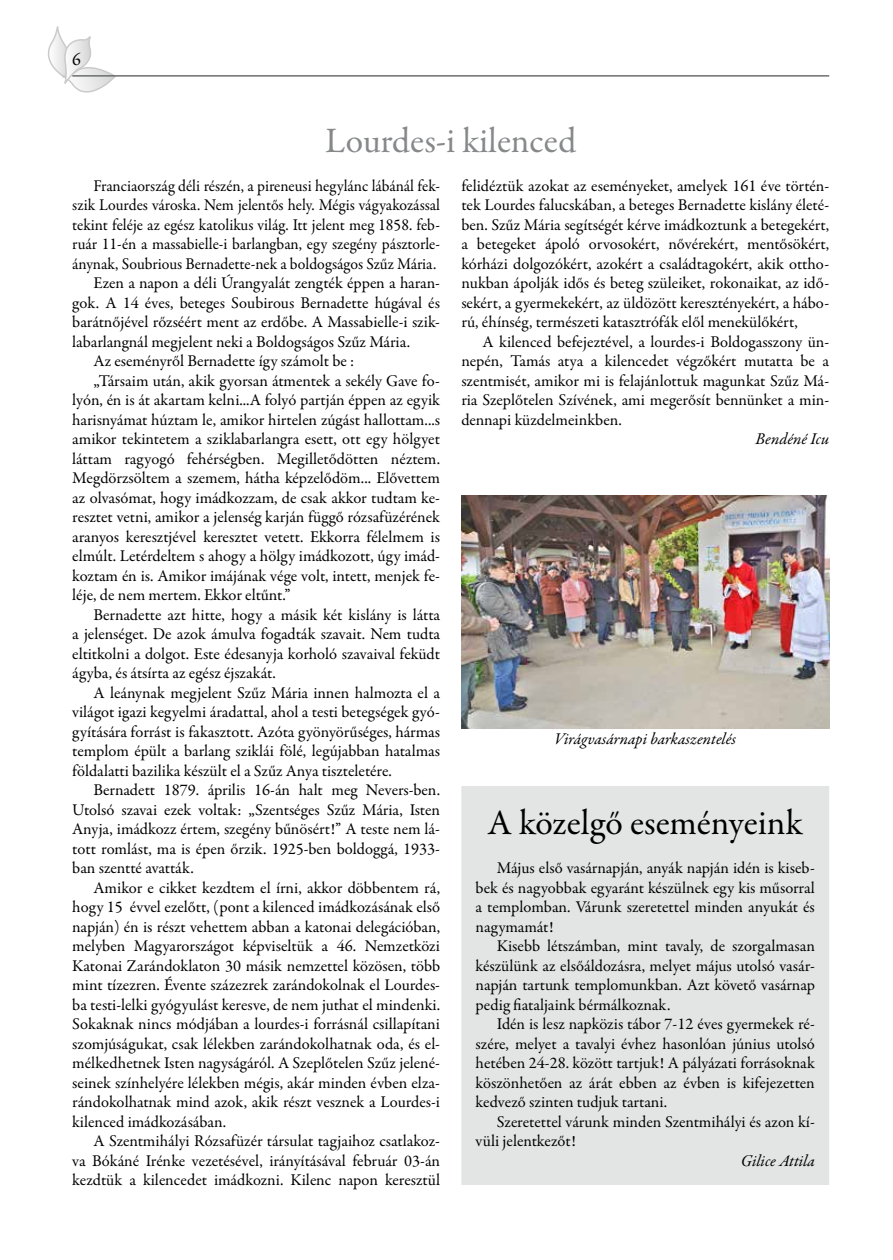
<style>
.page{position:relative;width:893px;height:1260px;background:#fff}
.page>*{position:absolute;margin:0;border:0;box-sizing:border-box;transform-origin:0 0}
.t1{font:36px "Garamond Premr Pro";color:#000}
.t2{font:36px "Garamond Premr Pro";color:#87888a}
.t3{font:18px "Garamond Premr Pro";color:#000}
.t4{font:16.5px/19.5px "Garamond Premr Pro";color:#000;text-align:justify}
.t5{font:16.5px "Garamond Premr Pro";color:#000;scale:.96 1}
.t6{font:italic 16.5px "Garamond Premr Pro";color:#000}
</style>
<div class="page">
<svg style="left:48px;top:27px;width:67px;height:66px"></svg>
<hr style="left:72px;top:75px;width:757px;height:2px;background:#6d6e70">
<div style="left:462px;top:787px;width:366px;height:397px;background:#e3e4e4"></div>
<div style="left:461px;top:786px;width:368px;height:399px;border:2px solid #e3e4e4"></div>
<img style="left:461px;top:496px;width:368px;height:232px">
<p class="t3" style="left:72px;top:48px;width:10px">6</p>
<h1 class="t2" style="left:325px;top:118px;width:253px">Lourdes-i kilenced</h1>
<p class="t5" style="left:94px;top:175px;width:362px">Franciaország déli részén, a pireneusi hegylánc lábánál fek-</p>
<p class="t5" style="left:72px;top:195px;width:385px">szik Lourdes városka. Nem jelentős hely. Mégis vágyakozással</p>
<p class="t5" style="left:72px;top:214px;width:385px">tekint feléje az egész katolikus világ. Itt jelent meg 1858. feb-</p>
<p class="t5" style="left:72px;top:234px;width:385px">ruár 11-én a massabielle-i barlangban, egy szegény pásztorle-</p>
<p class="t5" style="left:72px;top:253px;width:381px">ánynak, Soubrious Bernadette-nek a boldogságos Szűz Mária.</p>
<p class="t4" style="left:94px;top:273px;width:348px">Ezen a napon a déli Úrangyalát zengték éppen a haran-</p>
<p class="t4" style="left:72px;top:293px;width:369px">gok. A 14 éves, beteges Soubirous Bernadette húgával és</p>
<p class="t4" style="left:72px;top:312px;width:369px">barátnőjével rőzséért ment az erdőbe. A Massabielle-i szik-</p>
<p class="t4" style="left:72px;top:332px;width:339px">labarlangnál megjelent neki a Boldogságos Szűz Mária.</p>
<p class="t4" style="left:94px;top:351px;width:262px">Az eseményről Bernadette így számolt be :</p>
<p class="t4" style="left:94px;top:371px;width:348px">„Társaim után, akik gyorsan átmentek a sekély Gave fo-</p>
<p class="t4" style="left:72px;top:390px;width:369px">lyón, én is át akartam kelni...A folyó partján éppen az egyik</p>
<p class="t4" style="left:72px;top:410px;width:369px">harisnyámat húztam le, amikor hirtelen zúgást hallottam...s</p>
<p class="t4" style="left:72px;top:429px;width:369px">amikor tekintetem a sziklabarlangra esett, ott egy hölgyet</p>
<p class="t4" style="left:72px;top:449px;width:369px">láttam ragyogó fehérségben. Megilletődötten néztem.</p>
<p class="t4" style="left:72px;top:468px;width:369px">Megdörzsöltem a szemem, hátha képzelődöm... Elővettem</p>
<p class="t4" style="left:72px;top:488px;width:369px">az olvasómat, hogy imádkozzam, de csak akkor tudtam ke-</p>
<p class="t4" style="left:72px;top:507px;width:369px">resztet vetni, amikor a jelenség karján függő rózsafüzérének</p>
<p class="t4" style="left:72px;top:527px;width:369px">aranyos keresztjével keresztet vetett. Ekkorra félelmem is</p>
<p class="t4" style="left:72px;top:546px;width:369px">elmúlt. Letérdeltem s ahogy a hölgy imádkozott, úgy imád-</p>
<p class="t4" style="left:72px;top:566px;width:369px">koztam én is. Amikor imájának vége volt, intett, menjek fe-</p>
<p class="t4" style="left:72px;top:585px;width:220px">léje, de nem mertem. Ekkor eltűnt.”</p>
<p class="t4" style="left:94px;top:605px;width:348px">Bernadette azt hitte, hogy a másik két kislány is látta</p>
<p class="t4" style="left:72px;top:625px;width:369px">a jelenséget. De azok ámulva fogadták szavait. Nem tudta</p>
<p class="t4" style="left:72px;top:644px;width:369px">eltitkolni a dolgot. Este édesanyja korholó szavaival feküdt</p>
<p class="t4" style="left:72px;top:664px;width:205px">ágyba, és átsírta az egész éjszakát.</p>
<p class="t4" style="left:94px;top:683px;width:348px">A leánynak megjelent Szűz Mária innen halmozta el a</p>
<p class="t4" style="left:72px;top:703px;width:369px">világot igazi kegyelmi áradattal, ahol a testi betegségek gyó-</p>
<p class="t4" style="left:72px;top:722px;width:369px">gyítására forrást is fakasztott. Azóta gyönyörűséges, hármas</p>
<p class="t4" style="left:72px;top:742px;width:369px">templom épült a barlang sziklái fölé, legújabban hatalmas</p>
<p class="t4" style="left:72px;top:761px;width:321px">földalatti bazilika készült el a Szűz Anya tiszteletére.</p>
<p class="t4" style="left:94px;top:781px;width:348px">Bernadett 1879. április 16-án halt meg Nevers-ben.</p>
<p class="t4" style="left:72px;top:800px;width:369px">Utolsó szavai ezek voltak: „Szentséges Szűz Mária, Isten</p>
<p class="t4" style="left:72px;top:820px;width:369px">Anyja, imádkozz értem, szegény bűnösért!” A teste nem lá-</p>
<p class="t4" style="left:72px;top:839px;width:369px">tott romlást, ma is épen őrzik. 1925-ben boldoggá, 1933-</p>
<p class="t4" style="left:72px;top:859px;width:123px">ban szentté avatták.</p>
<p class="t4" style="left:94px;top:878px;width:348px">Amikor e cikket kezdtem el írni, akkor döbbentem rá,</p>
<p class="t4" style="left:72px;top:898px;width:369px">hogy 15 évvel ezelőtt, (pont a kilenced imádkozásának első</p>
<p class="t4" style="left:72px;top:917px;width:369px">napján) én is részt vehettem abban a katonai delegációban,</p>
<p class="t4" style="left:72px;top:937px;width:369px">melyben Magyarországot képviseltük a 46. Nemzetközi</p>
<p class="t4" style="left:72px;top:956px;width:369px">Katonai Zarándoklaton 30 másik nemzettel közösen, több</p>
<p class="t4" style="left:72px;top:976px;width:369px">mint tízezren. Évente százezrek zarándokolnak el Lourdes-</p>
<p class="t4" style="left:72px;top:995px;width:369px">ba testi-lelki gyógyulást keresve, de nem juthat el mindenki.</p>
<p class="t4" style="left:72px;top:1015px;width:369px">Sokaknak nincs módjában a lourdes-i forrásnál csillapítani</p>
<p class="t4" style="left:72px;top:1034px;width:369px">szomjúságukat, csak lélekben zarándokolhatnak oda, és el-</p>
<p class="t4" style="left:72px;top:1054px;width:369px">mélkedhetnek Isten nagyságáról. A Szeplőtelen Szűz jelené-</p>
<p class="t4" style="left:72px;top:1073px;width:369px">seinek színhelyére lélekben mégis, akár minden évben elza-</p>
<p class="t4" style="left:72px;top:1093px;width:369px">rándokolhatnak mind azok, akik részt vesznek a Lourdes-i</p>
<p class="t4" style="left:72px;top:1112px;width:155px">kilenced imádkozásában.</p>
<p class="t4" style="left:94px;top:1132px;width:348px">A Szentmihályi Rózsafüzér társulat tagjaihoz csatlakoz-</p>
<p class="t4" style="left:72px;top:1151px;width:369px">va Bókáné Irénke vezetésével, irányításával február 03-án</p>
<p class="t4" style="left:72px;top:1171px;width:369px">kezdtük a kilencedet imádkozni. Kilenc napon keresztül</p>
<p class="t4" style="left:461px;top:176px;width:369px">felidéztük azokat az eseményeket, amelyek 161 éve történ&shy;tek Lourdes falucskában, a beteges Bernadette kislány életé&shy;ben. Szűz Mária segítségét kérve imádkoztunk a betegekért, a betegeket ápoló orvosokért, nővérekért, mentősökért, kórházi dolgozókért, azokért a családtagokért, akik ottho&shy;nukban ápolják idős és beteg szüleiket, rokonaikat, az idő&shy;sekért, a gyermekekért, az üldözött keresztényekért, a hábo&shy;rú, éhínség, természeti katasztrófák elől menekülőkért,</p>
<p class="t4" style="left:461px;top:332px;width:369px;text-indent:21px">A kilenced befejeztével, a lourdes-i Boldogasszony ün&shy;nepén, Tamás atya a kilencedet végzőkért mutatta be a szentmisét, amikor mi is felajánlottuk magunkat Szűz Má&shy;ria Szeplőtelen Szívének, ami megerősít bennünket a min&shy;dennapi küzdelmeinkben.</p>
<p class="t6" style="left:755px;top:429px;width:75px">Bendéné Icu</p>
<p class="t6" style="left:554px;top:728px;width:183px">Virágvasárnapi barkaszentelés</p>
<h1 class="t1" style="left:488px;top:801px;width:317px">A közelgő eseményeink</h1>
<p class="t4" style="left:476px;top:858px;width:341px;text-indent:21px">Május első vasárnapján, anyák napján idén is kiseb&shy;bek és nagyobbak egyaránt készülnek egy kis műsorral a templomban. Várunk szeretettel minden anyukát és nagymamát!</p>
<p class="t4" style="left:476px;top:936px;width:341px;text-indent:21px">Kisebb létszámban, mint tavaly, de szorgalmasan készülünk az elsőáldozásra, melyet május utolsó vasár&shy;napján tartunk templomunkban. Azt követő vasárnap pedig fiataljaink bérmálkoznak.</p>
<p class="t4" style="left:476px;top:1014px;width:341px;text-indent:21px">Idén is lesz napközis tábor 7-12 éves gyermekek ré&shy;szére, melyet a tavalyi évhez hasonlóan június utolsó hetében 24-28. között tartjuk! A pályázati forrásoknak köszönhetően az árát ebben az évben is kifejezetten kedvező szinten tudjuk tartani.</p>
<p class="t4" style="left:476px;top:1112px;width:341px;text-indent:21px">Szeretettel várunk minden Szentmihályi és azon kí&shy;vüli jelentkezőt!</p>
<p class="t6" style="left:741px;top:1150px;width:76px">Gilice Attila</p>
</div>
